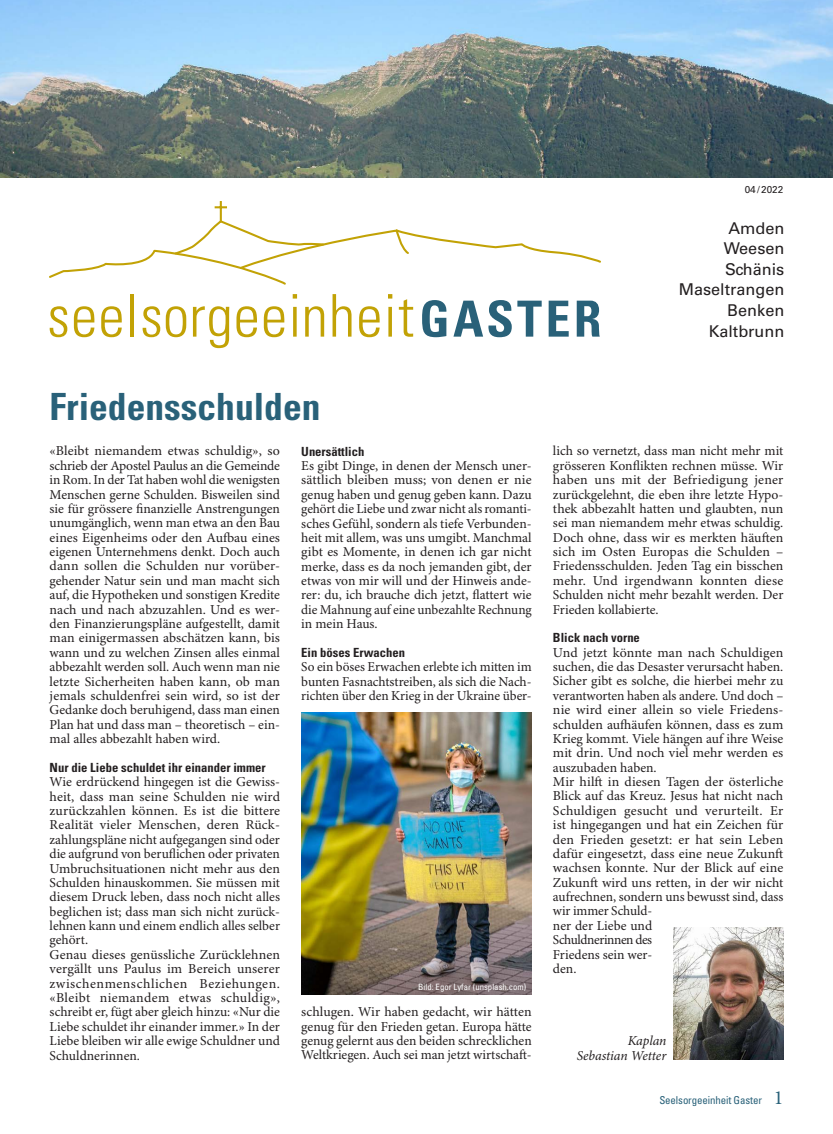
<style>
.page{position:relative;width:833px;height:1134px;background:#fff}
.page>*{position:absolute;margin:0;border:0;box-sizing:border-box;transform-origin:0 0}
.t1{font:700 condensed 37.5px "Univers LT Std";color:#296179}
.t2{font:16.25px/20.6px "Univers LT Std";color:#231f20;text-align:right}
.t3{font:13.62px/14.4px "Minion Pro";color:#231f20;text-align:justify}
.t4{font:italic 13.62px/15px "Minion Pro";letter-spacing:-.01em;color:#231f20;text-align:right}
.t5{font:700 condensed 12.62px "Univers LT Std";color:#231f20}
.t6{font:condensed 10.88px "Univers LT Std";letter-spacing:-.01em;color:#296179}
.t7{font:10px "Univers LT Std";color:#231f20}
.t8{font:condensed 8.75px "Univers LT Std";color:#fff}
.s1{font-family:"Minion Pro";font-stretch:normal;font-size:20px}
</style>
<div class="page">
<svg style="left:50px;top:306px;width:17px;height:31px"></svg>
<svg style="left:74px;top:306px;width:20px;height:31px"></svg>
<svg style="left:101px;top:306px;width:21px;height:31px"></svg>
<hr style="left:130px;top:294px;width:4px;height:43px;background:#c2a205">
<svg style="left:142px;top:306px;width:18px;height:31px"></svg>
<svg style="left:166px;top:306px;width:20px;height:31px"></svg>
<svg style="left:193px;top:306px;width:36px;height:42px"></svg>
<svg style="left:236px;top:306px;width:21px;height:31px"></svg>
<svg style="left:264px;top:306px;width:20px;height:31px"></svg>
<svg style="left:293px;top:294px;width:4px;height:43px"></svg>
<svg style="left:305px;top:306px;width:19px;height:31px"></svg>
<svg style="left:332px;top:294px;width:19px;height:43px"></svg>
<svg style="left:359px;top:306px;width:20px;height:31px"></svg>
<svg style="left:388px;top:294px;width:4px;height:43px"></svg>
<svg style="left:399px;top:299px;width:14px;height:38px"></svg>
<svg style="left:422px;top:300px;width:25px;height:37px"></svg>
<svg style="left:453px;top:300px;width:88px;height:37px"></svg>
<svg style="left:548px;top:301px;width:20px;height:36px"></svg>
<svg style="left:577px;top:301px;width:23px;height:36px"></svg>
<svg style="left:49px;top:218px;width:552px;height:67px"></svg>
<hr style="left:220px;top:201px;width:2px;height:20px;background:#c2a205">
<svg style="left:215px;top:206px;width:12px;height:2px"></svg>
<img style="left:0;top:0;width:833px;height:177px">
<img style="left:673px;top:927px;width:110px;height:132px">
<img style="left:301px;top:712px;width:230px;height:283px">
<p class="t7" style="left:744px;top:184px;width:40px">04/2022</p>
<p class="t2" style="left:678px;top:218px;width:107px">Amden<br>Weesen<br>Schänis<br>Maseltrangen<br>Benken<br>Kaltbrunn</p>
<h1 class="t1" style="left:50px;top:384px;width:272px">Friedensschulden</h1>
<p class="t3" style="left:50px;top:444px;width:232px">«Bleibt niemandem etwas schuldig», so schrieb der Apostel Paulus an die Gemeinde in Rom. In der Tat haben wohl die wenigsten Menschen gerne Schulden. Bisweilen sind sie für grössere finanzielle Anstrengungen unumgänglich, wenn man etwa an den Bau eines Eigenheims oder den Aufbau eines eigenen Unternehmens denkt. Doch auch dann sollen die Schulden nur vorüber&shy;gehender Natur sein und man macht sich auf, die Hypotheken und sonstigen Kredite nach und nach abzuzahlen. Und es wer&shy;den Finanzierungspläne aufgestellt, damit man einigermassen abschätzen kann, bis wann und zu welchen Zinsen alles einmal abbezahlt werden soll. Auch wenn man nie letzte Sicherheiten haben kann, ob man jemals schuldenfrei sein wird, so ist der Gedanke doch beruhigend, dass man einen Plan hat und dass man – theoretisch – ein&shy;mal alles abbezahlt haben wird.</p>
<p class="t5" style="left:50px;top:760px;width:218px">Nur die Liebe schuldet ihr einander immer</p>
<p class="t3" style="left:50px;top:775px;width:232px;text-align:left">Wie erdrückend hingegen ist die Gewiss&shy;heit, dass man seine Schulden nie wird zurückzahlen können. Es ist die bittere Realität vieler Menschen, deren Rück&shy;zahlungspläne nicht aufgegangen sind oder die aufgrund von beruflichen oder privaten Umbruchsituationen nicht mehr aus den Schulden hinauskommen. Sie müssen mit diesem Druck leben, dass noch nicht alles beglichen ist; dass man sich nicht zurück&shy;lehnen kann und einem endlich alles selber gehört.<br>Genau dieses genüssliche Zurücklehnen vergällt uns Paulus im Bereich unserer zwischenmenschlichen Beziehungen. «Bleibt niemandem etwas schuldig», schreibt er, fügt aber gleich hinzu: «Nur die Liebe schuldet ihr einander immer.» In der Liebe bleiben wir alle ewige Schuldner und Schuldnerinnen.</p>
<p class="t5" style="left:301px;top:443px;width:65px">Unersättlich</p>
<p class="t3" style="left:301px;top:459px;width:232px">Es gibt Dinge, in denen der Mensch uner&shy;sättlich bleiben muss; von denen er nie genug haben und genug geben kann. Dazu gehört die Liebe und zwar nicht als romanti&shy;sches Gefühl, sondern als tiefe Verbunden&shy;heit mit allem, was uns umgibt. Manchmal gibt es Momente, in denen ich gar nicht merke, dass es da noch jemanden gibt, der etwas von mir will und der Hinweis ande&shy;rer: du, ich brauche dich jetzt, flattert wie die Mahnung auf eine unbezahlte Rechnung in mein Haus.</p>
<p class="t5" style="left:301px;top:645px;width:105px">Ein böses Erwachen</p>
<p class="t3" style="left:301px;top:660px;width:232px">So ein böses Erwachen erlebte ich mitten im bunten Fasnachtstreiben, als sich die Nach&shy;richten über den Krieg in der Ukraine über-</p>
<p class="t8" style="left:418px;top:981px;width:110px">Bild: Egor Lyfar (unsplash.com)</p>
<p class="t3" style="left:301px;top:1005px;width:232px">schlugen. Wir haben gedacht, wir hätten genug für den Frieden getan. Europa hätte genug gelernt aus den beiden schrecklichen Weltkriegen. Auch sei man jetzt wirtschaft-</p>
<p class="t3" style="left:553px;top:444px;width:232px">lich so vernetzt, dass man nicht mehr mit grösseren Konflikten rechnen müsse. Wir haben uns mit der Befriedigung jener zurückgelehnt, die eben ihre letzte Hypo&shy;thek abbezahlt hatten und glaubten, nun sei man niemandem mehr etwas schuldig.<br>Doch ohne, dass wir es merkten häuften sich im Osten Europas die Schulden – Friedensschulden. Jeden Tag ein bisschen mehr. Und irgendwann konnten diese Schulden nicht mehr bezahlt werden. Der Frieden kollabierte.</p>
<p class="t5" style="left:553px;top:630px;width:88px">Blick nach vorne</p>
<p class="t3" style="left:553px;top:646px;width:232px;text-align:left">Und jetzt könnte man nach Schuldigen suchen, die das Desaster verursacht haben.<br>Sicher gibt es solche, die hierbei mehr zu verantworten haben als andere. Und doch – nie wird einer allein so viele Friedens&shy;schulden aufhäufen können, dass es zum Krieg kommt. Viele hängen auf ihre Weise mit drin. Und noch viel mehr werden es auszubaden haben.<br>Mir hilft in diesen Tagen der österliche Blick auf das Kreuz. Jesus hat nicht nach Schuldigen gesucht und verurteilt. Er ist hingegangen und hat ein Zeichen für den Frieden gesetzt: er hat sein Leben dafür eingesetzt, dass eine neue Zukunft wachsen konnte. Nur der Blick auf eine Zukunft wird uns retten, in der wir nicht aufrechnen, sondern uns bewusst sind, dass wir immer Schuld-<br>ner der Liebe und<br>Schuldnerinnen des<br>Friedens sein wer-<br>den.</p>
<p class="t4" style="left:577px;top:1033px;width:91px">Kaplan<br>Sebastian Wetter</p>
<p class="t6" style="left:659px;top:1094px;width:125px">Seelsorgeeinheit Gaster <span class="s1">1</span></p>
</div>
